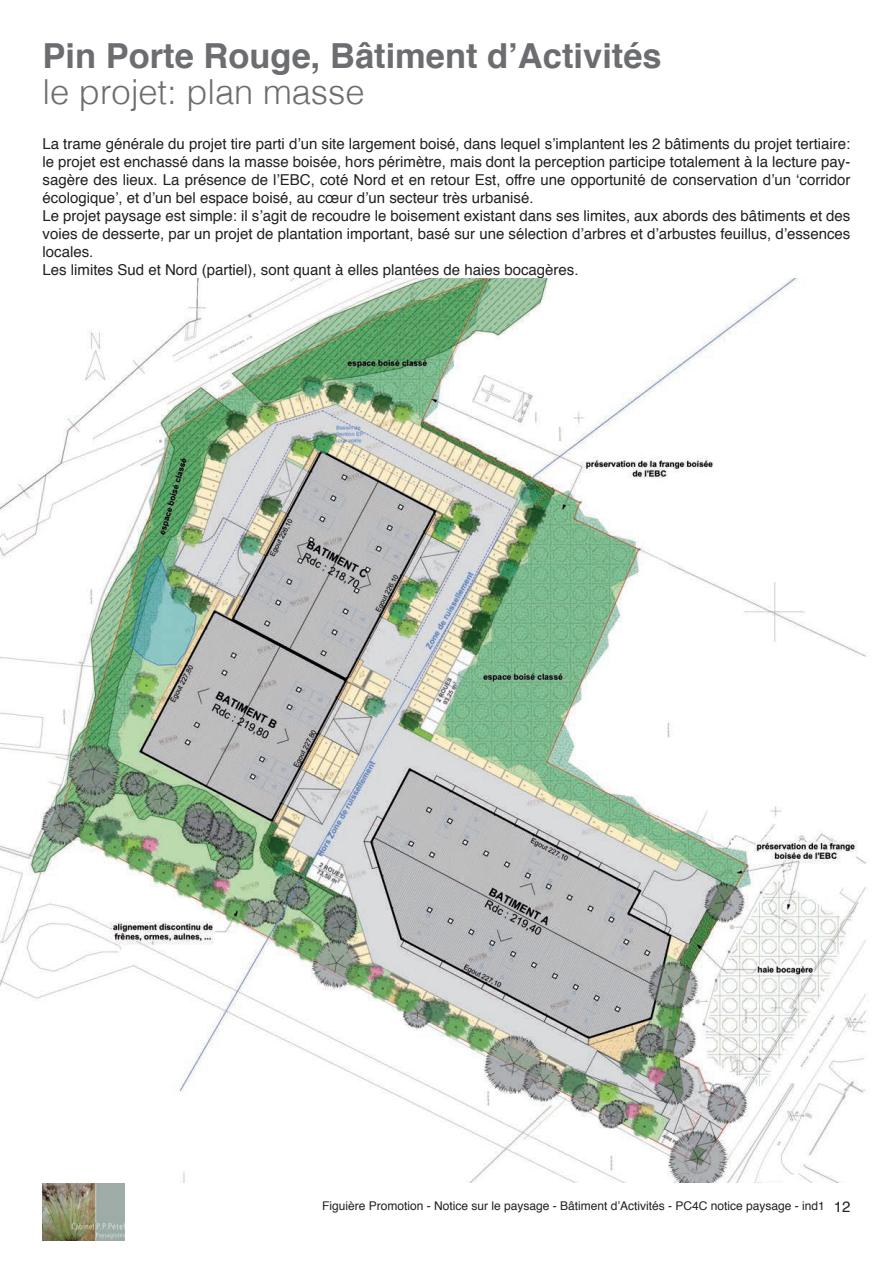
<style>
.page{position:relative;width:893px;height:1263px;background:#fff}
.page>*{position:absolute;margin:0;border:0;box-sizing:border-box;transform-origin:0 0}
.t1{font:700 34.5px "Helvetica";color:#6c6d70}
.t2{font:300 34.5px "Helvetica";color:#6c6d70}
.t3{font:15px/18px "Helvetica";color:#231f20}
.t4{font:12px "Helvetica";color:#231f20}
.s1{font-size:15px}
</style>
<div class="page">
<img style="left:42px;top:1183px;width:82px;height:57px">
<img style="left:0;top:279px;width:867px;height:903px">
<h1 class="t1" style="left:43px;top:28px;width:621px">Pin Porte Rouge, Bâtiment d’Activités</h1>
<h1 class="t2" style="left:43px;top:63px;width:324px">le projet: plan masse</h1>
<p class="t3" style="left:43px;top:136px;width:809px">La trame générale du projet tire parti d’un site largement boisé, dans lequel s’implantent les 2 bâtiments du projet tertiaire: le projet est enchassé dans la masse boisée, hors périmètre, mais dont la perception participe totalement à la lecture pay&shy;sagère des lieux. La présence de l’EBC, coté Nord et en retour Est, offre une opportunité de conservation d’un ‘corridor écologique’, et d’un bel espace boisé, au cœur d’un secteur très urbanisé.<br>Le projet paysage est simple: il s’agit de recoudre le boisement existant dans ses limites, aux abords des bâtiments et des voies de desserte, par un projet de plantation important, basé sur une sélection d’arbres et d’arbustes feuillus, d’essences locales.<br>Les limites Sud et Nord (partiel), sont quant à elles plantées de haies bocagères.</p>
<p class="t4" style="left:322px;top:1197px;width:530px">Figuière Promotion - Notice sur le paysage - Bâtiment d’Activités - PC4C notice paysage - ind1 <span class="s1">12</span></p>
</div>
